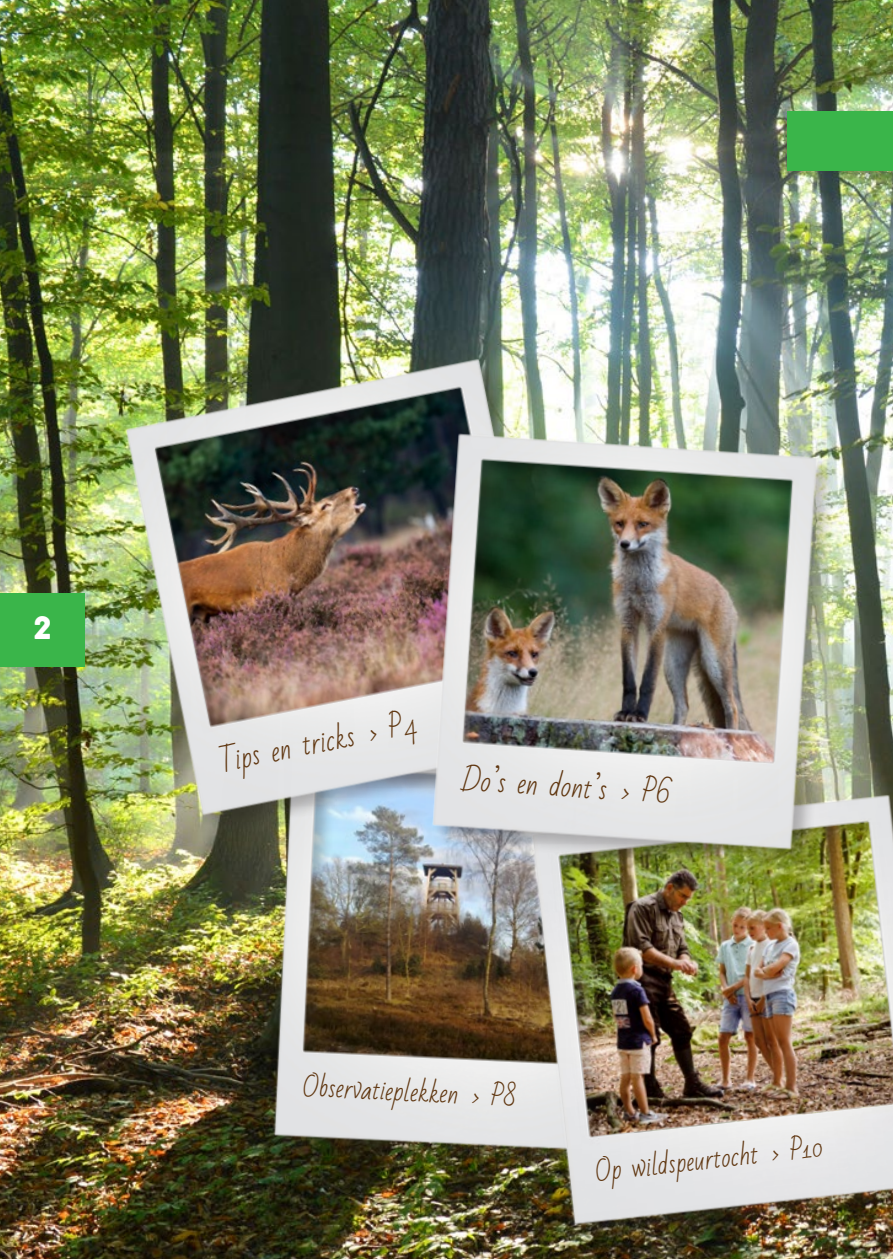
<style>
.page{position:relative;width:893px;height:1259px;background:#fff}
.page>*{position:absolute;margin:0;border:0;box-sizing:border-box;transform-origin:0 0}
.t1{font:30px "COCOGOOSE";color:#fff}
.t2{font:27px "Bad Script";color:#603711}
.t3{font:24.6px "Bad Script";color:#603711}
</style>
<div class="page">
<img style="left:0;top:0;width:893px;height:1259px">
<div style="left:0;top:593px;width:85px;height:73px;background:#3ab54a"></div>
<div style="left:787px;top:112px;width:106px;height:59px;background:#3ab54a"></div>
<img style="left:250px;top:849px;width:258px;height:335px">
<img style="left:508px;top:777px;width:385px;height:481px">
<img style="left:100px;top:339px;width:476px;height:510px">
<img style="left:408px;top:415px;width:426px;height:466px">
<p class="t1" style="left:33px;top:605px;width:21px">2</p>
<p class="t2" style="left:217px;top:747px;width:202px;rotate:-11deg">Tips en tricks &gt; P4</p>
<p class="t2" style="left:464px;top:764px;width:210px;rotate:4deg">Do’s en dont’s &gt; P6</p>
<p class="t3" style="left:304px;top:1072px;width:214px;rotate:3deg">Observatieplekken &gt; P8</p>
<p class="t3" style="left:594px;top:1157px;width:230px;rotate:-6deg">Op wildspeurtocht &gt; P10</p>
</div>
